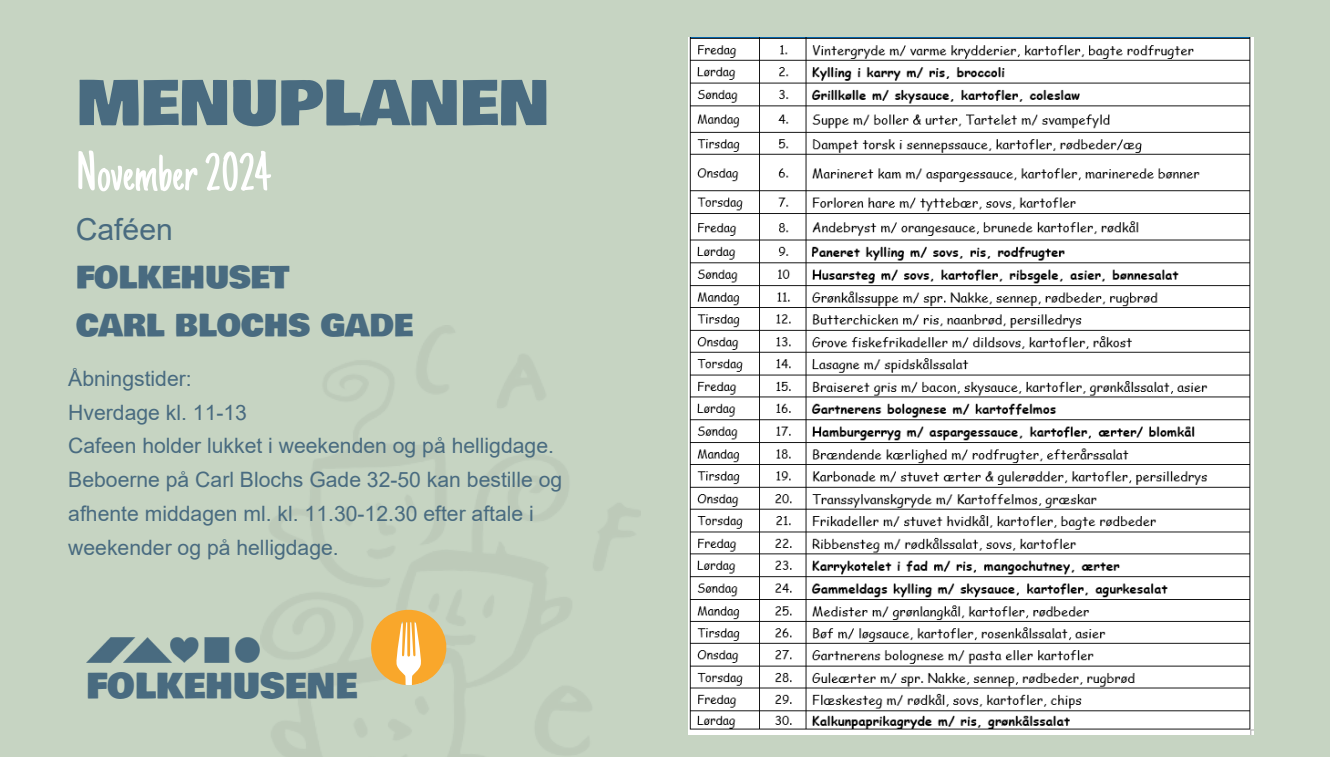
<style>
.page{position:relative;width:1330px;height:757px;background:#c6d4c2}
.page>*{position:absolute;margin:0;border:0;box-sizing:border-box;transform-origin:0 0}
.t1{font:60.5px "Bowlby One";color:#496b80}
.t2{font:55.2px "Just Another Hand";color:#fff}
.t3{font:34.2px "Bowlby One";color:#496b80}
.t4{font:30.2px/48.4px "Bowlby One";color:#496b80}
.t5{font:21.2px/33.8px "Arial";color:#496b80}
.s1{font-family:"Arial"}
</style>
<div class="page">
<img style="left:87px;top:637px;width:172px;height:25px">
<svg style="left:371px;top:609px;width:76px;height:76px"></svg>
<img style="left:688px;top:38px;width:565px;height:696px">
<p class="t1" style="left:76px;top:57px;width:475px">MENUPLANEN</p>
<p class="t2" style="left:76px;top:151px;width:196px">November 2024</p>
<h2 class="t4" style="left:76px;top:206px;width:339px"><span class="s1">Caféen<br></span>FOLKEHUSET<br>CARL BLOCHS GADE</h2>
<p class="t5" style="left:68px;top:362px;width:125px">Åbningstider:</p>
<p class="t5" style="left:68px;top:395px;width:180px">Hverdage kl. 11-13</p>
<p class="t5" style="left:68px;top:429px;width:487px">Cafeen holder lukket i weekenden og på helligdage.</p>
<p class="t5" style="left:68px;top:463px;width:495px">Beboerne på Carl Blochs Gade 32-50 kan bestille og afhente middagen ml. kl. 11.30-12.30 efter aftale i weekender og på helligdage.</p>
<p class="t3" style="left:86px;top:660px;width:273px">FOLKEHUSENE</p>
</div>
